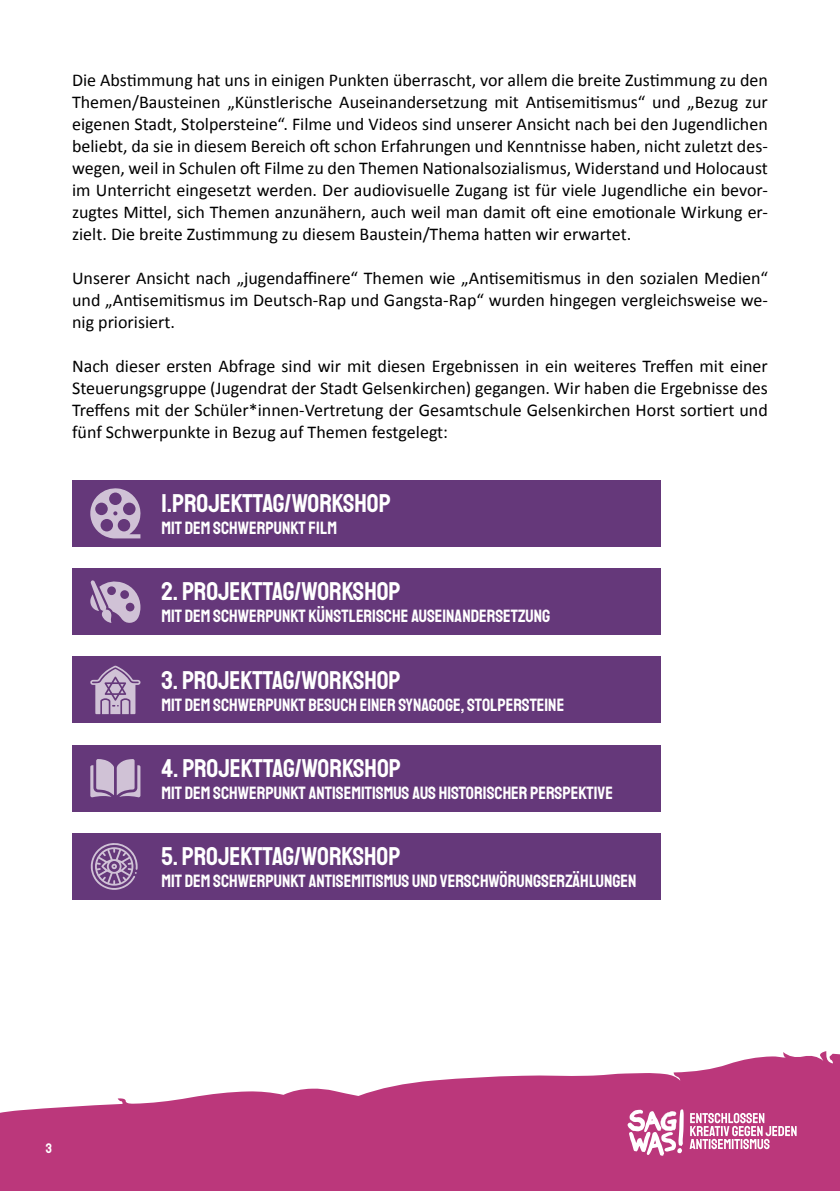
<style>
.page{position:relative;width:840px;height:1191px;background:#fff}
.page>*{position:absolute;margin:0;border:0;box-sizing:border-box;transform-origin:0 0}
.t1{font:26px "Staatliches";color:#fff}
.t2{font:18px/22px "Calibri";color:#000;text-align:justify}
.t3{font:18px "Staatliches";color:#fff}
.t4{font:14px "Staatliches";color:#fff}
</style>
<div class="page">
<svg style="left:0;top:1051px;width:839px;height:140px;fill:#bb377b"></svg>
<svg style="left:627px;top:1109px;width:56px;height:46px"></svg>
<svg style="left:689px;top:1113px;width:107px;height:36px"></svg>
<div style="left:72px;top:480px;width:588px;height:66px;background:#65387a"></div>
<div style="left:72px;top:568px;width:588px;height:66px;background:#65387a"></div>
<div style="left:72px;top:657px;width:588px;height:66px;background:#65387a"></div>
<div style="left:72px;top:745px;width:588px;height:66px;background:#65387a"></div>
<div style="left:72px;top:833px;width:588px;height:66px;background:#65387a"></div>
<svg style="left:90px;top:665px;width:50px;height:49px"></svg>
<svg style="left:90px;top:488px;width:51px;height:50px"></svg>
<svg style="left:90px;top:580px;width:50px;height:43px"></svg>
<svg style="left:90px;top:759px;width:50px;height:38px"></svg>
<svg style="left:91px;top:843px;width:47px;height:47px"></svg>
<p class="t2" style="left:72px;top:68px;width:697px">Die Abstimmung hat uns in einigen Punkten überrascht, vor allem die breite Zustimmung zu den Themen/Bausteinen „Künstlerische Auseinandersetzung mit Antisemitismus“ und „Bezug zur eigenen Stadt, Stolpersteine“. Filme und Videos sind unserer Ansicht nach bei den Jugendlichen beliebt, da sie in diesem Bereich oft schon Erfahrungen und Kenntnisse haben, nicht zuletzt des&shy;wegen, weil in Schulen oft Filme zu den Themen Nationalsozialismus, Widerstand und Holocaust im Unterricht eingesetzt werden. Der audiovisuelle Zugang ist für viele Jugendliche ein bevor&shy;zugtes Mittel, sich Themen anzunähern, auch weil man damit oft eine emotionale Wirkung er&shy;zielt. Die breite Zustimmung zu diesem Baustein/Thema hatten wir erwartet.</p>
<p class="t2" style="left:72px;top:266px;width:697px">Unserer Ansicht nach „jugendaffinere“ Themen wie „Antisemitismus in den sozialen Medien“ und „Antisemitismus im Deutsch-Rap und Gangsta-Rap“ wurden hingegen vergleichsweise we&shy;nig priorisiert.</p>
<p class="t2" style="left:72px;top:354px;width:697px">Nach dieser ersten Abfrage sind wir mit diesen Ergebnissen in ein weiteres Treffen mit einer Steuerungsgruppe (Jugendrat der Stadt Gelsenkirchen) gegangen. Wir haben die Ergebnisse des Treffens mit der Schüler*innen-Vertretung der Gesamtschule Gelsenkirchen Horst sortiert und fünf Schwerpunkte in Bezug auf Themen festgelegt:</p>
<p class="t1" style="left:161px;top:486px;width:231px">1.PROJEKTTAG/WORKSHOP</p>
<p class="t3" style="left:161px;top:516px;width:177px">MIT DEM SCHWERPUNKT FILM</p>
<p class="t1" style="left:161px;top:574px;width:240px">2. PROJEKTTAG/WORKSHOP</p>
<p class="t3" style="left:161px;top:604px;width:390px">MIT DEM SCHWERPUNKT KÜNSTLERISCHE AUSEINANDERSETZUNG</p>
<p class="t1" style="left:161px;top:662px;width:240px">3. PROJEKTTAG/WORKSHOP</p>
<p class="t3" style="left:161px;top:692px;width:404px">MIT DEM SCHWERPUNKT BESUCH EINER SYNAGOGE, STOLPERSTEINE</p>
<p class="t1" style="left:161px;top:750px;width:241px">4. PROJEKTTAG/WORKSHOP</p>
<p class="t3" style="left:161px;top:780px;width:453px">MIT DEM SCHWERPUNKT ANTISEMITISMUS AUS HISTORISCHER PERSPEKTIVE</p>
<p class="t1" style="left:161px;top:838px;width:240px">5. PROJEKTTAG/WORKSHOP</p>
<p class="t3" style="left:161px;top:868px;width:476px">MIT DEM SCHWERPUNKT ANTISEMITISMUS UND VERSCHWÖRUNGSERZÄHLUNGEN</p>
<p class="t4" style="left:46px;top:1139px;width:8px">3</p>
</div>
